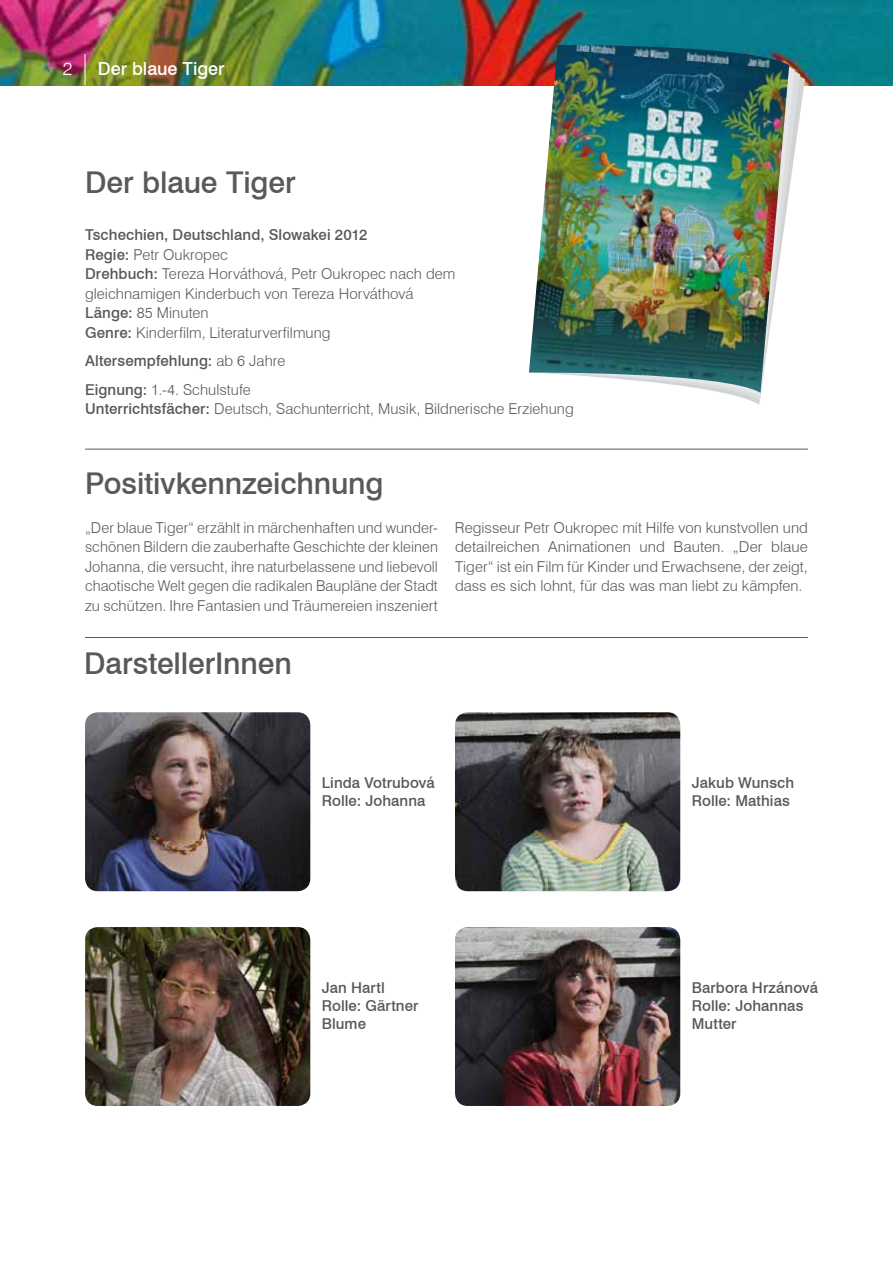
<style>
.page{position:relative;width:893px;height:1263px;background:#fff}
.page>*{position:absolute;margin:0;border:0;box-sizing:border-box;transform-origin:0 0}
.t1{font:500 30px "Swiss 721 BT";letter-spacing:-.005em;color:#58595b}
.t2{font:500 18px "Swiss 721 BT";color:#fff}
.t3{font:300 18px "Swiss 721 BT";color:#fff}
.t4{font:300 15px/19.5px "Swiss 721 BT";letter-spacing:.005em;color:#58595b;text-align:justify}
.t5{font:500 15px/18px "Swiss 721 BT";letter-spacing:.005em;color:#58595b}
.s1{font-weight:500}
.s2{font-weight:300}
</style>
<div class="page">
<img style="left:0;top:0;width:893px;height:85px">
<hr style="left:85px;top:54px;width:1px;height:31px;background:#fff">
<hr style="left:85px;top:449px;width:723px;height:1px;background:#58595b">
<svg style="left:795px;top:46px;width:5px;height:103px"></svg>
<svg style="left:725px;top:45px;width:70px;height:360px"></svg>
<img style="left:529px;top:45px;width:260px;height:348px">
<hr style="left:85px;top:637px;width:723px;height:1px;background:#58595b">
<img style="left:85px;top:712px;width:225px;height:179px">
<img style="left:455px;top:712px;width:225px;height:179px">
<img style="left:85px;top:927px;width:225px;height:179px">
<img style="left:455px;top:927px;width:225px;height:179px">
<p class="t3" style="left:63px;top:58px;width:11px">2</p>
<p class="t2" style="left:98px;top:58px;width:128px">Der blaue Tiger</p>
<h1 class="t1" style="left:85px;top:164px;width:212px">Der blaue Tiger</h1>
<p class="t4" style="left:85px;top:225px;width:372px;text-align:left"><span class="s1">Tschechien, Deutschland, Slowakei 2012<br>Regie:</span> Petr Oukropec<br><span class="s1">Drehbuch:</span> Tereza Horváthová, Petr Oukropec nach dem gleichnamigen Kinderbuch von Tereza Horváthová <span class="s1">Länge:</span> 85 Minuten<br><span class="s1">Genre:</span> Kinderfilm, Literaturverfilmung</p>
<p class="t5" style="left:85px;top:346px;width:202px;line-height:28.5px">Altersempfehlung: <span class="s2">ab 6 Jahre<br></span>Eignung: <span class="s2">1.-4. Schulstufe</span></p>
<p class="t4" style="left:85px;top:399px;width:490px"><span class="s1">Unterrichtsfächer:</span> Deutsch, Sachunterricht, Musik, Bildnerische Erziehung</p>
<h1 class="t1" style="left:85px;top:465px;width:300px">Positivkennzeichnung</h1>
<p class="t4" style="left:85px;top:517px;width:354px">„Der blaue Tiger“ erzählt in märchenhaften und wunder&shy;schönen Bildern die zauberhafte Geschichte der kleinen Johanna, die versucht, ihre naturbelassene und liebevoll chaotische Welt gegen die radikalen Baupläne der Stadt zu schützen. Ihre Fantasien und Träumereien inszeniert</p>
<p class="t4" style="left:455px;top:517px;width:354px">Regisseur Petr Oukropec mit Hilfe von kunstvollen und detailreichen Animationen und Bauten. „Der blaue Tiger“ ist ein Film für Kinder und Erwachsene, der zeigt, dass es sich lohnt, für das was man liebt zu kämpfen.</p>
<h1 class="t1" style="left:84px;top:646px;width:209px">DarstellerInnen</h1>
<p class="t5" style="left:322px;top:774px;width:114px">Linda Votrubová<br>Rolle: Johanna</p>
<p class="t5" style="left:692px;top:774px;width:104px">Jakub Wunsch<br>Rolle: Mathias</p>
<p class="t5" style="left:322px;top:978px;width:98px">Jan Hartl<br>Rolle: Gärtner<br>Blume</p>
<p class="t5" style="left:692px;top:978px;width:128px">Barbora Hrzánová<br>Rolle: Johannas<br>Mutter</p>
</div>
